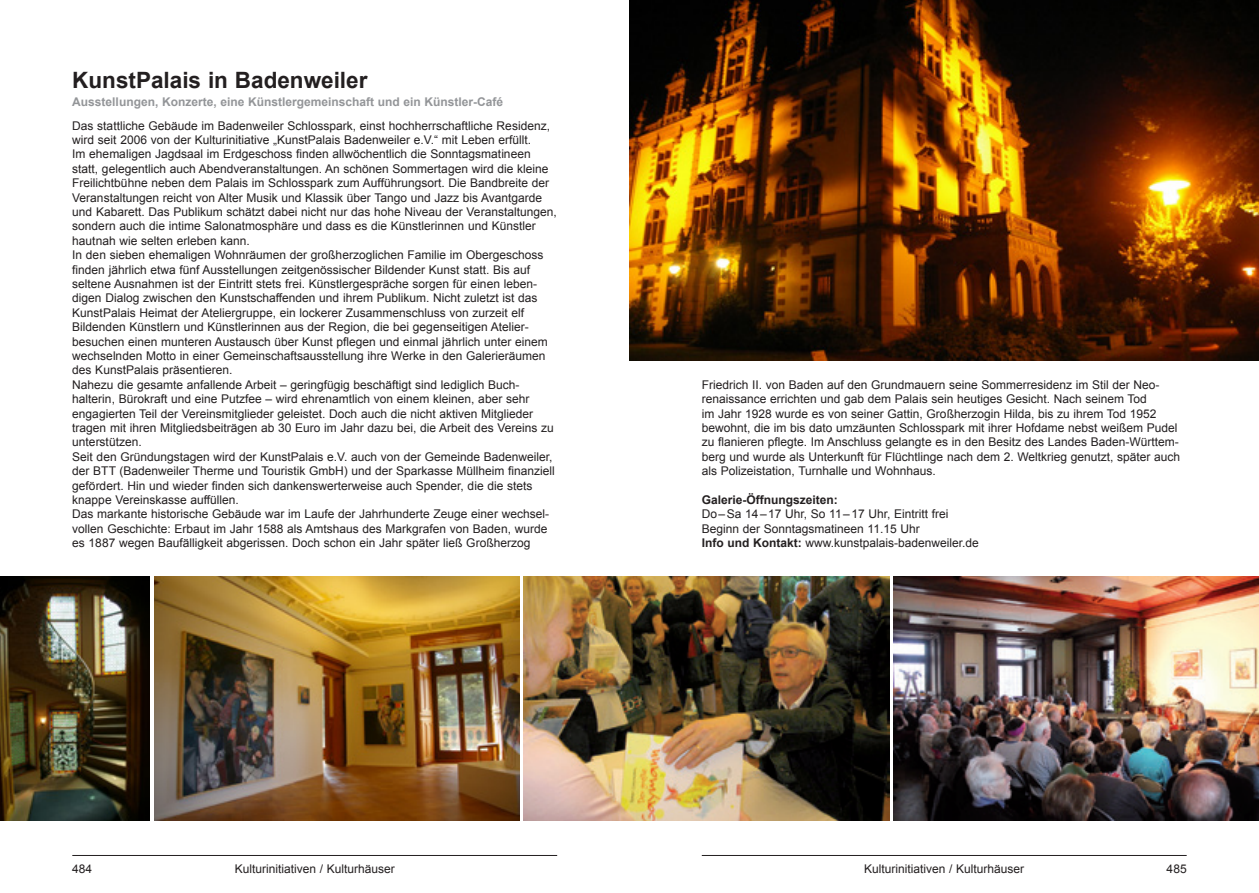
<style>
.page{position:relative;width:1259px;height:893px;background:#fff}
.page>*{position:absolute;margin:0;border:0;box-sizing:border-box;transform-origin:0 0}
.t1{font:700 22.5px "Arial";color:#231f20}
.t2{font:12px/14.4px "Arial";color:#231f20}
.t3{font:700 12px "Arial";color:#939598}
.t4{font:700 12px "Arial";color:#231f20}
.s1{font-weight:700}
</style>
<div class="page">
<hr style="left:702px;top:855px;width:484px;height:1px;background:#231f20">
<hr style="left:72px;top:855px;width:485px;height:1px;background:#231f20">
<img style="left:154px;top:576px;width:365px;height:244px">
<img style="left:0;top:576px;width:150px;height:245px">
<img style="left:893px;top:576px;width:366px;height:244px">
<img style="left:524px;top:576px;width:365px;height:244px">
<img style="left:629px;top:0;width:630px;height:360px">
<h1 class="t1" style="left:72px;top:68px;width:297px">KunstPalais in Badenweiler</h1>
<p class="t3" style="left:72px;top:95px;width:432px">Ausstellungen, Konzerte, eine Künstlergemeinschaft und ein Künstler-Café</p>
<p class="t2" style="left:72px;top:118px;width:486px">Das stattliche Gebäude im Badenweiler Schlosspark, einst hochherrschaftliche Residenz, wird seit 2006 von der Kulturinitiative „KunstPalais Badenweiler e.V.“ mit Leben erfüllt.<br>Im ehemaligen Jagdsaal im Erdgeschoss finden allwöchentlich die Sonntagsmatineen statt, gelegentlich auch Abendveranstaltungen. An schönen Sommertagen wird die kleine Freilichtbühne neben dem Palais im Schlosspark zum Aufführungsort. Die Bandbreite der Veranstaltungen reicht von Alter Musik und Klassik über Tango und Jazz bis Avantgarde und Kabarett. Das Publikum schätzt dabei nicht nur das hohe Niveau der Veranstaltungen, sondern auch die intime Salonatmosphäre und dass es die Künstlerinnen und Künstler hautnah wie selten erleben kann.<br>In den sieben ehemaligen Wohnräumen der großherzoglichen Familie im Obergeschoss finden jährlich etwa fünf Ausstellungen zeitgenössischer Bildender Kunst statt. Bis auf seltene Ausnahmen ist der Eintritt stets frei. Künstlergespräche sorgen für einen leben&shy;digen Dialog zwischen den Kunstschaffenden und ihrem Publikum. Nicht zuletzt ist das KunstPalais Heimat der Ateliergruppe, ein lockerer Zusammenschluss von zurzeit elf Bildenden Künstlern und Künstlerinnen aus der Region, die bei gegenseitigen Atelier&shy;besuchen einen munteren Austausch über Kunst pflegen und einmal jährlich unter einem wechselnden Motto in einer Gemeinschaftsausstellung ihre Werke in den Galerieräumen des KunstPalais präsentieren.<br>Nahezu die gesamte anfallende Arbeit – geringfügig beschäftigt sind lediglich Buch&shy;halterin, Bürokraft und eine Putzfee – wird ehrenamtlich von einem kleinen, aber sehr engagierten Teil der Vereinsmitglieder geleistet. Doch auch die nicht aktiven Mitglieder tragen mit ihren Mitgliedsbeiträgen ab 30 Euro im Jahr dazu bei, die Arbeit des Vereins zu unterstützen.<br>Seit den Gründungstagen wird der KunstPalais e.V. auch von der Gemeinde Badenweiler, der BTT (Badenweiler Therme und Touristik GmbH) und der Sparkasse Müllheim finanziell gefördert. Hin und wieder finden sich dankenswerterweise auch Spender, die die stets knappe Vereinskasse auffüllen.<br>Das markante historische Gebäude war im Laufe der Jahrhunderte Zeuge einer wechsel&shy;vollen Geschichte: Erbaut im Jahr 1588 als Amtshaus des Markgrafen von Baden, wurde es 1887 wegen Baufälligkeit abgerissen. Doch schon ein Jahr später ließ Großherzog</p>
<p class="t2" style="left:702px;top:377px;width:480px">Friedrich II. von Baden auf den Grundmauern seine Sommerresidenz im Stil der Neo&shy;renaissance errichten und gab dem Palais sein heutiges Gesicht. Nach seinem Tod<br>im Jahr 1928 wurde es von seiner Gattin, Großherzogin Hilda, bis zu ihrem Tod 1952 bewohnt, die im bis dato umzäunten Schlosspark mit ihrer Hofdame nebst weißem Pudel zu flanieren pflegte. Im Anschluss gelangte es in den Besitz des Landes Baden-Württem&shy;berg und wurde als Unterkunft für Flüchtlinge nach dem 2. Weltkrieg genutzt, später auch als Polizeistation, Turnhalle und Wohnhaus.</p>
<p class="t4" style="left:702px;top:493px;width:138px">Galerie-Öffnungszeiten:</p>
<p class="t2" style="left:702px;top:507px;width:279px">Do–Sa 14–17 Uhr, So 11–17 Uhr, Eintritt frei<br>Beginn der Sonntagsmatineen 11.15 Uhr<br><span class="s1">Info und Kontakt:</span> www.kunstpalais-badenweiler.de</p>
<p class="t2" style="left:72px;top:861px;width:22px">484</p>
<p class="t2" style="left:235px;top:861px;width:162px">Kulturinitiativen / Kulturhäuser</p>
<p class="t2" style="left:864px;top:861px;width:162px">Kulturinitiativen / Kulturhäuser</p>
<p class="t2" style="left:1166px;top:861px;width:22px">485</p>
</div>
